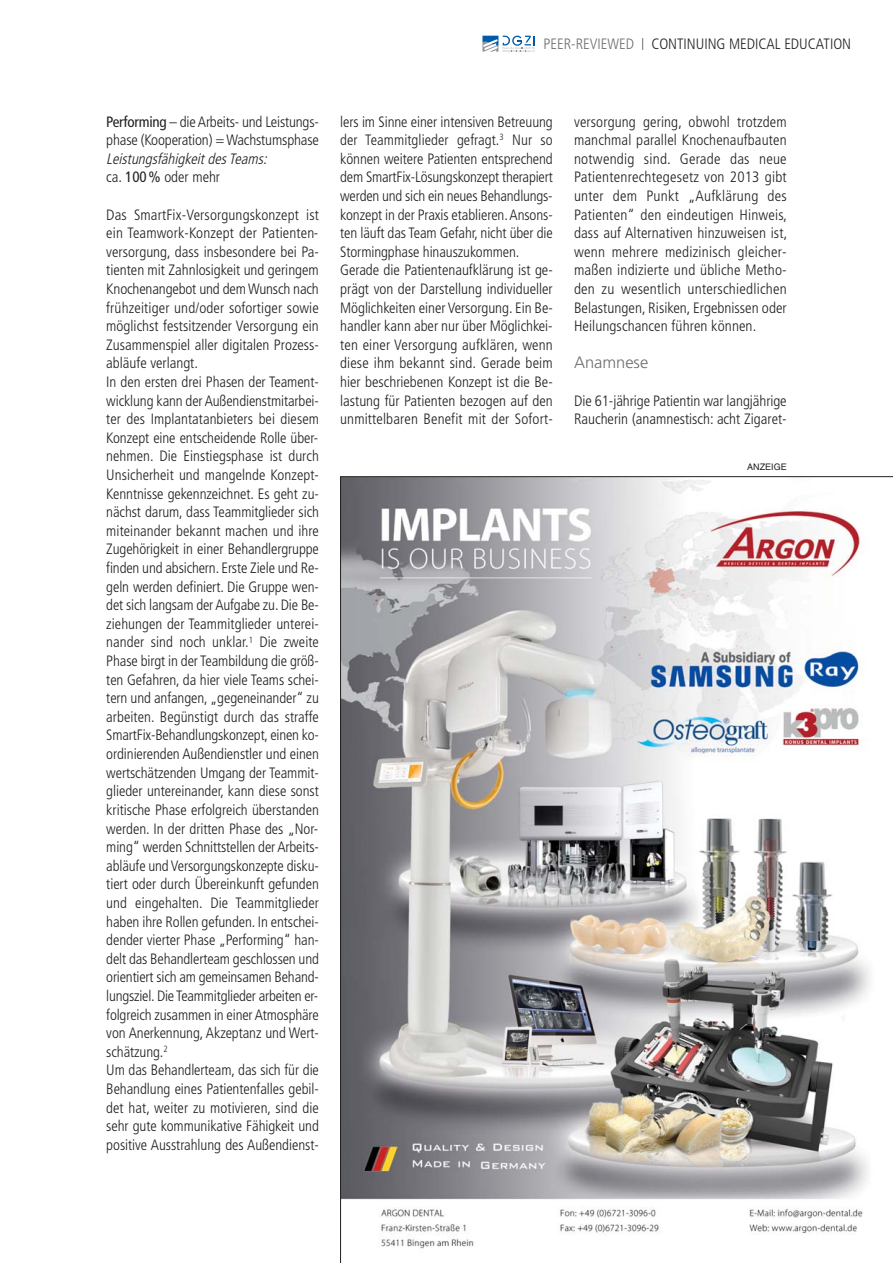
<style>
.page{position:relative;width:893px;height:1263px;background:#fff}
.page>*{position:absolute;margin:0;border:0;box-sizing:border-box;transform-origin:0 0}
.t1{font:300 16.5px "Frutiger CE";color:#6d6e70}
.t2{font:300 condensed 15px/18.6px "Frutiger";letter-spacing:-.005em;color:#231f20}
.t3{font:italic 300 condensed 15px/18.6px "Frutiger";color:#231f20}
.t4{font:9px "Helvetica";color:#231f20}
.s1{color:#6d6e70}
.s2{font-size:12px}
.s3{font-weight:400}
.s4{font-style:normal}
.s5{font-weight:400;font-style:normal}
</style>
<div class="page">
<svg style="left:482px;top:36px;width:53px;height:16px"></svg>
<svg style="left:340px;top:476px;width:553px;height:787px"></svg>
<p class="t2" style="left:543px;top:36px;width:309px"><span class="s1">PEER-REVIEWED</span> <span class="s2">|</span> CONTINUING MEDICAL EDUCATION</p>
<p class="t2" style="left:106px;top:113px;width:214px"><span class="s3">Performing</span> – die Arbeits- und Leistungs&shy;phase (Kooperation) = Wachstumsphase</p>
<p class="t3" style="left:106px;top:151px;width:165px">LeistungsfähigkeitdesTeams: <span class="s4">ca.</span> <span class="s5">100 %</span> <span class="s4">oder mehr</span></p>
<p class="t2" style="left:106px;top:206px;width:214px">Das SmartFix-Versorgungskonzept ist ein Teamwork-Konzept der Patienten&shy;versorgung, dass insbesondere bei Pa&shy;tienten mit Zahnlosigkeit und geringem Knochenangebot und dem Wunsch nach frühzeitiger und/oder sofortiger sowie möglichst festsitzender Versorgung ein Zusammenspiel aller digitalen Prozess&shy;abläufe verlangt.<br>In den ersten drei Phasen der Teament&shy;wicklung kann der Außendienstmitarbei&shy;ter des Implantatanbieters bei diesem Konzept eine entscheidende Rolle über&shy;nehmen. Die Einstiegsphase ist durch Unsicherheit und mangelnde Konzept-Kenntnisse gekennzeichnet. Es geht zu&shy;nächst darum, dass Teammitglieder sich miteinander bekannt machen und ihre Zugehörigkeit in einer Behandlergruppe finden und absichern. Erste Ziele und Re&shy;geln werden definiert. Die Gruppe wen&shy;det sich langsam der Aufgabe zu. Die Be&shy;ziehungen der Teammitglieder unterei&shy;nander sind noch unklar.<sup>1</sup> Die zweite Phase birgt in der Teambildung die größ&shy;ten Gefahren, da hier viele Teams schei&shy;tern und anfangen, „gegeneinander“ zu arbeiten. Begünstigt durch das straffe SmartFix-Behandlungskonzept, einen ko&shy;ordinierenden Außendienstler und einen wertschätzenden Umgang der Teammit&shy;glieder untereinander, kann diese sonst kritische Phase erfolgreich überstanden werden. In der dritten Phase des „Nor&shy;ming“ werden Schnittstellen der Arbeits&shy;abläufe und Versorgungskonzepte disku&shy;tiert oder durch Übereinkunft gefunden und eingehalten. Die Teammitglieder haben ihre Rollen gefunden. In entschei&shy;dender vierter Phase „Performing“ han&shy;delt das Behandlerteam geschlossen und orientiert sich am gemeinsamen Behand&shy;lungsziel. Die Teammitglieder arbeiten er&shy;folgreich zusammen in einer Atmosphäre von Anerkennung, Akzeptanz und Wert&shy;schätzung.<sup>2<br></sup>Um das Behandlerteam, das sich für die Behandlung eines Patientenfalles gebil&shy;det hat, weiter zu motivieren, sind die sehr gute kommunikative Fähigkeit und positive Ausstrahlung des Außendienst-</p>
<p class="t2" style="left:340px;top:113px;width:214px">lers im Sinne einer intensiven Betreuung der Teammitglieder gefragt.<sup>3</sup> Nur so können weitere Patienten entsprechend dem SmartFix-Lösungskonzept therapiert werden und sich ein neues Behandlungs&shy;konzept in der Praxis etablieren. Ansons&shy;ten läuft das Team Gefahr, nicht über die Stormingphase hinauszukommen.<br>Gerade die Patientenaufklärung ist ge&shy;prägt von der Darstellung individueller Möglichkeiten einer Versorgung. Ein Be&shy;handler kann aber nur über Möglichkei&shy;ten einer Versorgung aufklären, wenn diese ihm bekannt sind. Gerade beim hier beschriebenen Konzept ist die Be&shy;lastung für Patienten bezogen auf den unmittelbaren Benefit mit der Sofort -</p>
<p class="t2" style="left:574px;top:113px;width:215px;text-align:justify">versorgung gering, obwohl trotzdem manchmal parallel Knochenaufbauten notwendig sind. Gerade das neue Patientenrechtegesetz von 2013 gibt unter dem Punkt „Aufklärung des Patienten“ den eindeutigen Hinweis, dass auf Alter nativen hinzuweisen ist, wenn mehrere medizinisch gleicher - maßen indizierte und übliche Metho&shy;den zu wesentlich unterschiedlichen Be lastungen, Risiken, Ergebnissen oder Heilungschancen führen können.</p>
<p class="t1" style="left:574px;top:355px;width:76px">Anamnese</p>
<p class="t2" style="left:574px;top:392px;width:214px">Die 61-jährige Patientin war langjährige<br>Raucherin (anamnestisch: acht Zigaret-</p>
<p class="t4" style="left:747px;top:464px;width:41px">ANZEIGE</p>
</div>
